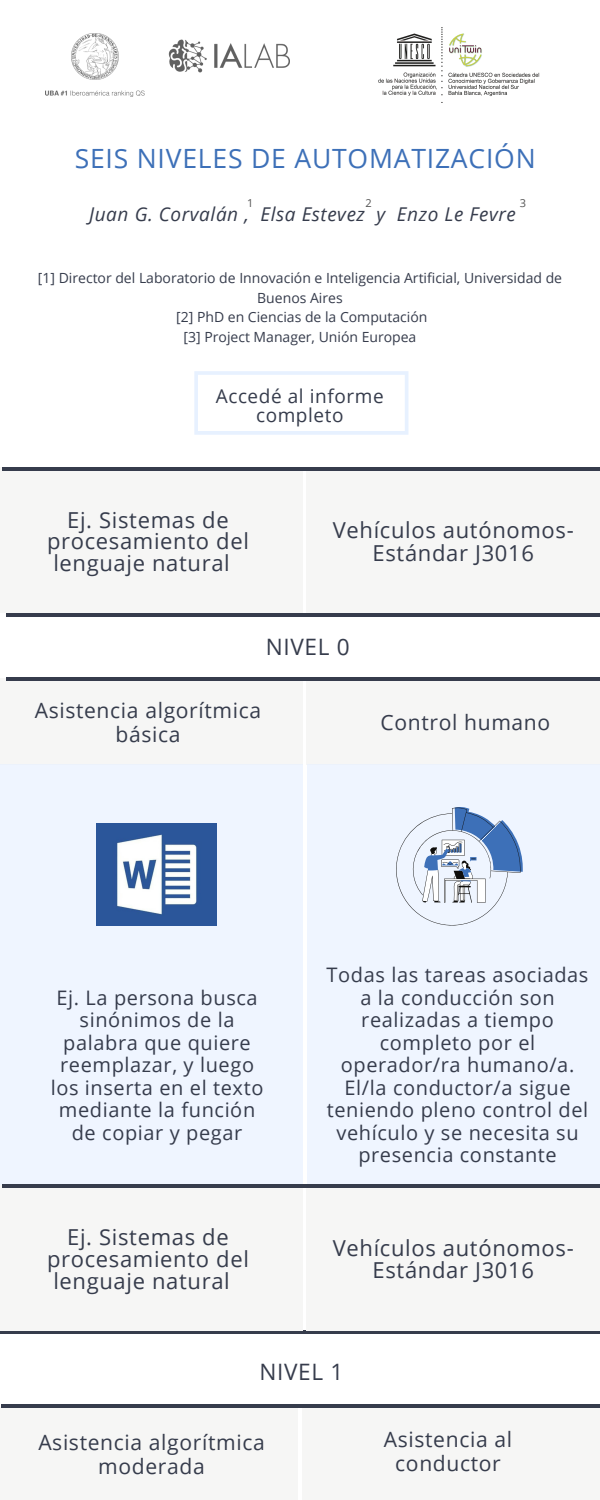
<style>
.page{position:relative;width:600px;height:1500px;background:#fff}
.page>*{position:absolute;margin:0;border:0;box-sizing:border-box;transform-origin:0 0}
.t1{font:26.5px "Open Sans";letter-spacing:.03em;color:#3d70b8}
.t2{font:22.6px "Open Sans";letter-spacing:.03em;color:#363c4c}
.t3{font:22px/21.8px "Open Sans";letter-spacing:.03em;color:#363c4c;text-align:center}
.t4{font:21.1px/24px "Open Sans";letter-spacing:.03em;color:#363c4c;text-align:center}
.t5{font:20px/22.5px "Open Sans";letter-spacing:.03em;color:#363c4c;text-align:center}
.t6{font:italic 19px "Open Sans";letter-spacing:.03em;color:#363c4c}
.t7{font:19px/18.8px "Open Sans";letter-spacing:.03em;color:#363c4c;text-align:center}
.t8{font:14px/19.5px "Open Sans";color:#363c4c;text-align:center}
.t9{font:11px "Open Sans";color:#545454}
</style>
<div class="page">
<div style="left:0;top:678px;width:303px;height:87px;background:#f6f6f5"></div>
<div style="left:307px;top:678px;width:293px;height:87px;background:#f6f6f5"></div>
<div style="left:307px;top:764px;width:293px;height:421px;background:#eff5ff"></div>
<div style="left:0;top:764px;width:303px;height:421px;background:#eff5ff"></div>
<div style="left:0;top:468px;width:303px;height:145px;background:#f6f6f5"></div>
<div style="left:307px;top:468px;width:293px;height:145px;background:#f6f6f5"></div>
<hr style="left:3px;top:468px;width:597px;height:3px;background:#363c4c">
<hr style="left:6px;top:678px;width:594px;height:3px;background:#363c4c">
<hr style="left:6px;top:613px;width:594px;height:3px;background:#363c4c">
<div style="left:0;top:1407px;width:298px;height:93px;background:#f6f6f5"></div>
<div style="left:302px;top:1407px;width:298px;height:93px;background:#f6f6f5"></div>
<svg style="left:0;top:1330px;width:600px;height:4px;fill:#363c4c"></svg>
<hr style="left:1px;top:1404px;width:599px;height:3px;background:#363c4c">
<img style="left:46px;top:33px;width:243px;height:63px">
<svg style="left:194px;top:371px;width:214px;height:64px"></svg>
<div style="left:0;top:1185px;width:303px;height:145px;background:#f6f6f5"></div>
<div style="left:307px;top:1185px;width:293px;height:145px;background:#f6f6f5"></div>
<hr style="left:3px;top:1185px;width:597px;height:3px;background:#363c4c">
<img style="left:379px;top:27px;width:161px;height:70px">
<img style="left:97px;top:824px;width:120px;height:101px">
<svg style="left:396px;top:807px;width:127px;height:118px"></svg>
<p class="t1" style="left:75px;top:140px;width:462px">SEIS NIVELES DE AUTOMATIZACIÓN</p>
<p class="t9" style="left:247px;top:196px;width:8px">1</p>
<p class="t9" style="left:366px;top:196px;width:8px">2</p>
<p class="t9" style="left:520px;top:196px;width:8px">3</p>
<p class="t6" style="left:89px;top:201px;width:428px">Juan G. Corvalán , Elsa Estevez y Enzo Le Fevre</p>
<p class="t8" style="left:38px;top:268px;width:526px">[1] Director del Laboratorio de Innovación e Inteligencia Artificial, Universidad de<br>Buenos Aires</p>
<p class="t8" style="left:176px;top:307px;width:253px">[2] PhD en Ciencias de la Computación</p>
<p class="t8" style="left:184px;top:327px;width:234px">[3] Project Manager, Unión Europea</p>
<p class="t7" style="left:216px;top:386px;width:169px">Accedé al informe completo</p>
<p class="t3" style="left:47px;top:508px;width:203px">Ej. Sistemas de procesamiento del lenguaje natural</p>
<p class="t3" style="left:333px;top:519px;width:242px;line-height:22.5px">Vehículos autónomos-<br>Estándar J3016</p>
<p class="t2" style="left:266px;top:631px;width:85px">NIVEL 0</p>
<p class="t4" style="left:35px;top:698px;width:228px">Asistencia algorítmica básica</p>
<p class="t4" style="left:381px;top:710px;width:171px">Control humano</p>
<p class="t5" style="left:51px;top:986px;width:214px">Ej. La persona busca sinónimos de la palabra que quiere reemplazar, y luego los inserta en el texto mediante la función de copiar y pegar</p>
<p class="t5" style="left:327px;top:963px;width:263px">Todas las tareas asociadas a la conducción son realizadas a tiempo completo por el operador/ra humano/a.<br>El/la conductor/a sigue teniendo pleno control del vehículo y se necesita su presencia constante</p>
<p class="t3" style="left:47px;top:1226px;width:203px">Ej. Sistemas de procesamiento del lenguaje natural</p>
<p class="t3" style="left:333px;top:1236px;width:242px;line-height:22.5px">Vehículos autónomos-<br>Estándar J3016</p>
<p class="t2" style="left:259px;top:1356px;width:85px">NIVEL 1</p>
<p class="t4" style="left:38px;top:1430px;width:228px">Asistencia algorítmica moderada</p>
<p class="t4" style="left:384px;top:1427px;width:130px">Asistencia al conductor</p>
</div>
